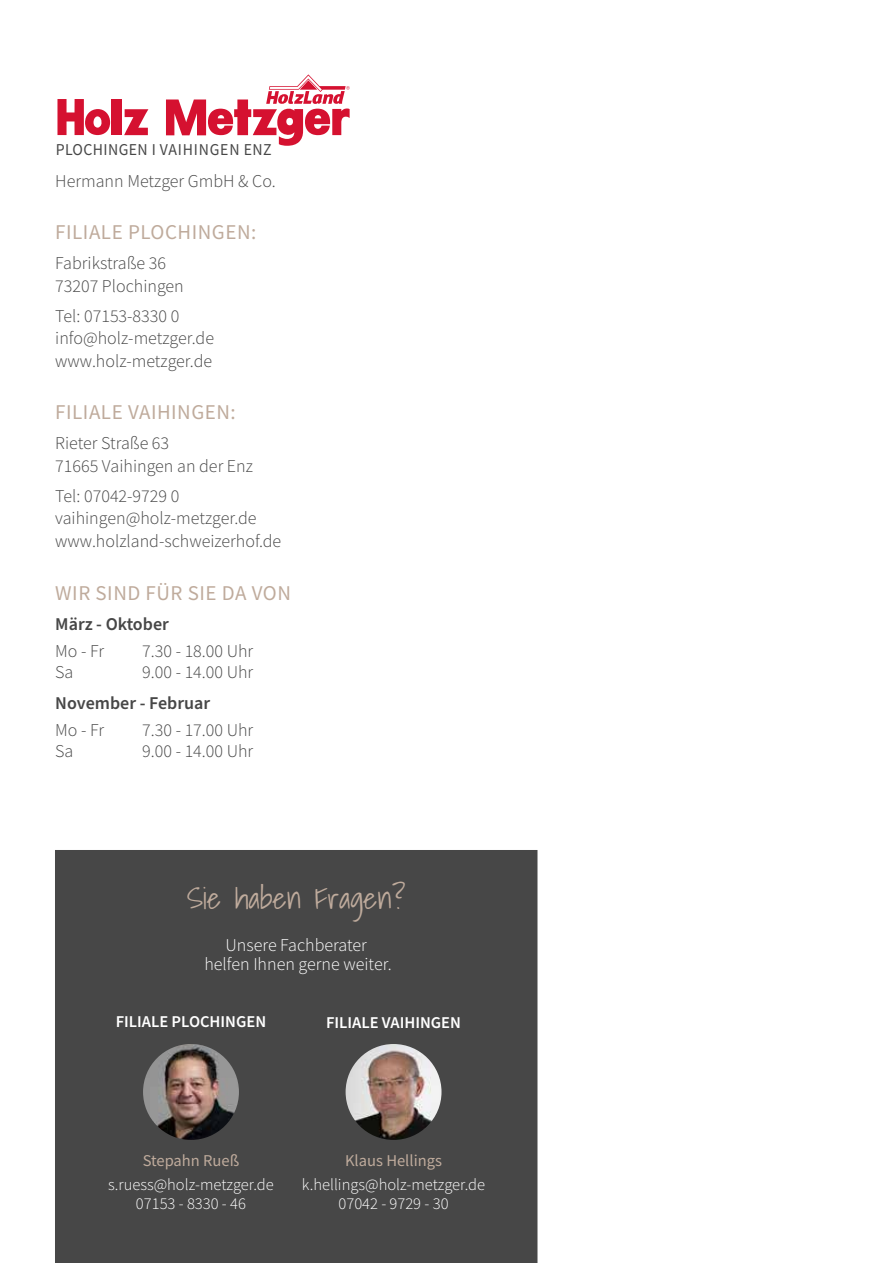
<style>
.page{position:relative;width:893px;height:1263px;background:#fff}
.page>*{position:absolute;margin:0;border:0;box-sizing:border-box;transform-origin:0 0}
.t1{font:300 30px "Shadows Into";color:#bfab9c}
.t2{font:21px "Source Sans Pro";letter-spacing:.025em;color:#bfab9c}
.t3{font:300 18px/22.5px "Source Sans Pro";color:#474747}
.t4{font:300 18px/19.5px "Source Sans Pro";color:#fff;text-align:center}
.t5{font:600 18px "Source Sans Pro";color:#474747}
.t6{font:300 16.5px/19.5px "Source Sans Pro";color:#fff;text-align:center}
.t7{font:600 16.5px "Source Sans Pro";color:#fff}
.t8{font:16.5px "Source Sans Pro";color:#bfab9c}
.t9{font:16.5px "Source Sans Pro";letter-spacing:.025em;color:#474747;scale:.95 1}
</style>
<div class="page">
<div style="left:56px;top:851px;width:481px;height:411px;background:#474747"></div>
<div style="left:55px;top:850px;width:482px;height:413px;border:2px solid #474747"></div>
<div style="left:112px;top:100px;width:10px;height:35px;background:#d51130"></div>
<svg style="left:124px;top:109px;width:24px;height:26px"></svg>
<svg style="left:57px;top:99px;width:53px;height:36px"></svg>
<svg style="left:166px;top:74px;width:184px;height:72px"></svg>
<img style="left:143px;top:1044px;width:96px;height:96px;border-radius:48px">
<img style="left:346px;top:1044px;width:95px;height:96px;border-radius:48px">
<p class="t9" style="left:56px;top:139px;width:229px">PLOCHINGEN I VAIHINGEN ENZ</p>
<p class="t3" style="left:55px;top:170px;width:222px">Hermann Metzger GmbH &amp; Co.</p>
<p class="t2" style="left:55px;top:219px;width:203px">FILIALE PLOCHINGEN:</p>
<p class="t3" style="left:55px;top:252px;width:130px">Fabrikstraße 36<br>73207 Plochingen</p>
<p class="t3" style="left:55px;top:305px;width:160px">Tel: 07153-8330 0 info@holz-metzger.de www.holz-metzger.de</p>
<p class="t2" style="left:55px;top:399px;width:182px">FILIALE VAIHINGEN:</p>
<p class="t3" style="left:55px;top:432px;width:199px">Rieter Straße 63<br>71665 Vaihingen an der Enz</p>
<p class="t3" style="left:55px;top:485px;width:228px">Tel: 07042-9729 0 vaihingen@holz-metzger.de www.holzland-schweizerhof.de</p>
<p class="t2" style="left:55px;top:580px;width:237px">WIR SIND FÜR SIE DA VON</p>
<p class="t5" style="left:55px;top:612px;width:115px">März - Oktober</p>
<p class="t3" style="left:55px;top:640px;width:50px">Mo - Fr</p>
<p class="t3" style="left:142px;top:640px;width:113px">7.30 - 18.00 Uhr</p>
<p class="t3" style="left:55px;top:661px;width:20px">Sa</p>
<p class="t3" style="left:142px;top:661px;width:113px">9.00 - 14.00 Uhr</p>
<p class="t5" style="left:55px;top:690px;width:156px">November - Februar</p>
<p class="t3" style="left:55px;top:718px;width:50px">Mo - Fr</p>
<p class="t3" style="left:142px;top:718px;width:113px">7.30 - 17.00 Uhr</p>
<p class="t3" style="left:55px;top:739px;width:20px">Sa</p>
<p class="t3" style="left:142px;top:739px;width:113px">9.00 - 14.00 Uhr</p>
<h1 class="t1" style="left:187px;top:873px;width:220px">Sie haben Fragen?</h1>
<p class="t4" style="left:204px;top:935px;width:189px">Unsere Fachberater helfen Ihnen gerne weiter.</p>
<p class="t7" style="left:116px;top:1010px;width:152px">FILIALE PLOCHINGEN</p>
<p class="t7" style="left:326px;top:1011px;width:136px">FILIALE VAIHINGEN</p>
<p class="t8" style="left:143px;top:1150px;width:98px">Stepahn Rueß</p>
<p class="t6" style="left:108px;top:1174px;width:167px">s.ruess@holz-metzger.de<br>07153 - 8330 - 46</p>
<p class="t8" style="left:345px;top:1150px;width:98px">Klaus Hellings</p>
<p class="t6" style="left:302px;top:1174px;width:185px">k.hellings@holz-metzger.de<br>07042 - 9729 - 30</p>
</div>
